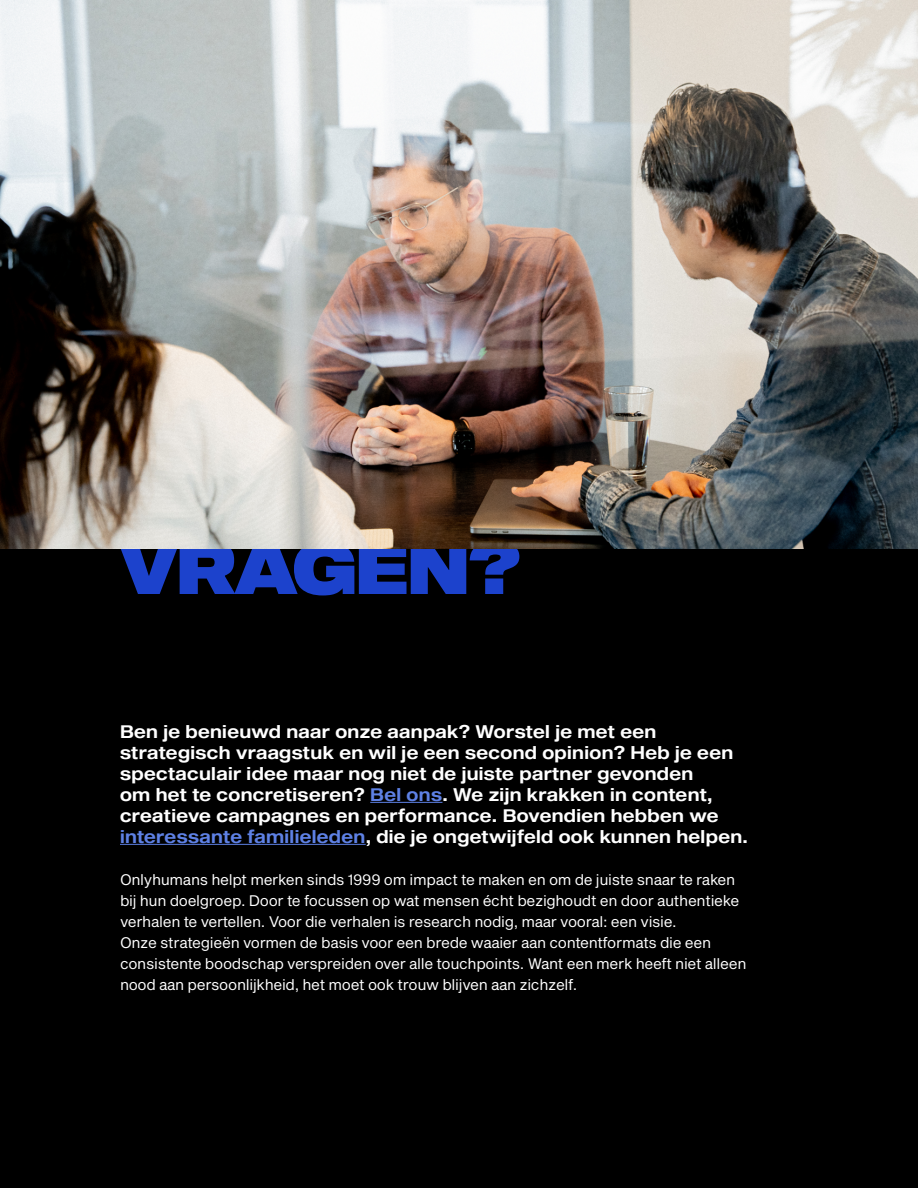
<style>
.page{position:relative;width:918px;height:1188px;background:#000}
.page>*{position:absolute;margin:0;border:0;box-sizing:border-box;transform-origin:0 0}
.t1{font:70.5px "Shapiro Headline 62 MILES";color:#1c42cc}
.t2{font:500 18px/21px "Shapiro Headline";letter-spacing:.02em;color:#fff}
.t3{font:15px/21px "Shapiro";letter-spacing:-.02em;color:#fff}
.s1{color:#5e81e5}
</style>
<div class="page">
<hr style="left:370px;top:802px;width:72px;height:1px;background:#5e81e5">
<hr style="left:120px;top:844px;width:246px;height:1px;background:#5e81e5">
<img style="left:0;top:0;width:918px;height:548px">
<h1 class="t1" style="left:120px;top:519px;width:402px">VRAGEN?</h1>
<p class="t2" style="left:120px;top:722px;width:629px">Ben je benieuwd naar onze aanpak? Worstel je met een strategisch vraagstuk en wil je een second opinion? Heb je een spectaculair idee maar nog niet de juiste partner gevonden<br>om het te concretiseren? <span class="s1">Bel ons</span>. We zijn krakken in content, creatieve campagnes en performance. Bovendien hebben we <span class="s1">interessante familieleden</span>, die je ongetwijfeld ook kunnen helpen.</p>
<p class="t3" style="left:120px;top:870px;width:628px">Onlyhumans helpt merken sinds 1999 om impact te maken en om de juiste snaar te raken bij hun doelgroep. Door te focussen op wat mensen écht bezighoudt en door authentieke verhalen te vertellen. Voor die verhalen is research nodig, maar vooral: een visie.<br>Onze strategieën vormen de basis voor een brede waaier aan contentformats die een consistente boodschap verspreiden over alle touchpoints. Want een merk heeft niet alleen nood aan persoonlijkheid, het moet ook trouw blijven aan zichzelf.</p>
</div>
